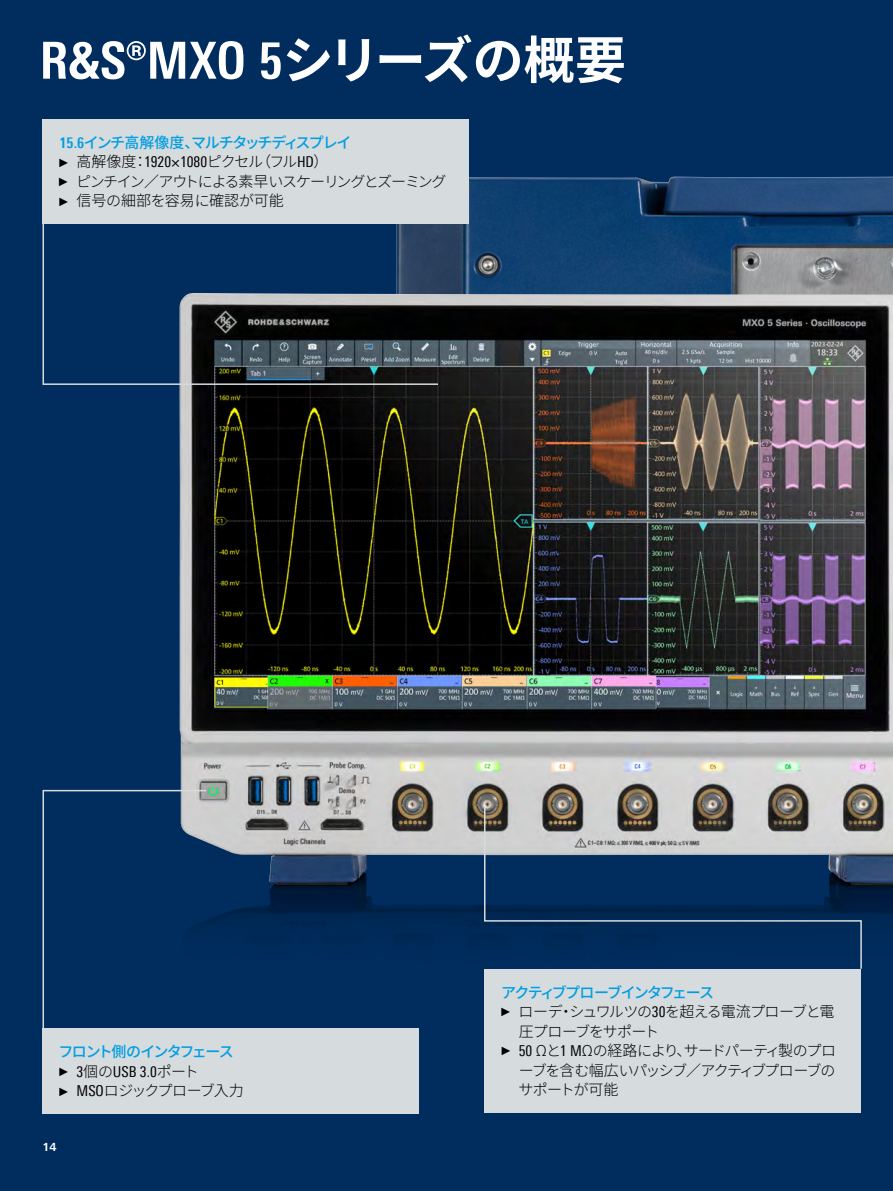
<style>
.page{position:relative;width:893px;height:1191px;background:#002d5e}
.page>*{position:absolute;margin:0;border:0;box-sizing:border-box;transform-origin:0 0}
.Seiten_Headline_34Pt_weiss_IVZ{font:700 51px "Linotype Univers 620 Cn";color:#fff}
.t1{font:300 15px/19.5px "Source Han Sans";letter-spacing:-.065em;color:#000}
._10_pt_cond_Ueberschrift_cyan{font:500 15px "Source Han Sans";letter-spacing:-.105em;color:#009ee3}
.t2{font:300 15px "Source Han Sans";letter-spacing:-.085em;color:#000}
.t3{font:300 15px "Source Han Sans";letter-spacing:-.01em;color:#000}
.t4{font:15px "Linotype Univers 420 Cn";color:#000}
.t5{font:700 11.25px "Linotype Univers 630";color:#fff}
.s1{font-family:"Source Han Sans"}
.s2{font-family:"Linotype Univers 620 Cn";font-weight:700}
.s3{font-family:"Arial Narrow";font-weight:400;font-size:12px}
.s4{font-family:"Linotype Univers 420 Cn";font-weight:400}
.s5{font-family:"Arial Narrow";font-size:12px}
.s6{font-family:"Source Han Sans";font-weight:300}
</style>
<div class="page">
<img style="left:439px;top:177px;width:454px;height:116px">
<img style="left:178px;top:885px;width:715px;height:229px">
<img style="left:179px;top:293px;width:714px;height:592px">
<svg style="left:42px;top:221px;width:397px;height:165px"></svg>
<svg style="left:42px;top:789px;width:166px;height:240px"></svg>
<svg style="left:483px;top:804px;width:380px;height:166px"></svg>
<div style="left:43px;top:119px;width:426px;height:104px;background:#d6dbdd"></div>
<div style="left:43px;top:1028px;width:376px;height:85px;background:#d6dbdd"></div>
<div style="left:485px;top:968px;width:376px;height:144px;background:#d6dbdd"></div>
<p class="Seiten_Headline_34Pt_weiss_IVZ" style="left:40px;top:30px;width:588px">R&amp;S®MXO 5<span class="s1">シリーズの概要</span></p>
<p class="_10_pt_cond_Ueberschrift_cyan" style="left:60px;top:134px;width:293px"><span class="s2">15.6</span>インチ高解像度、マルチタッチディスプレイ</p>
<p class="t1" style="left:60px;top:152px;width:270px"><span class="s3">►</span> 高解像度：<span class="s4">1920×1080</span>ピクセル（フル<span class="s4">HD</span>）</p>
<p class="t2" style="left:59px;top:173px;width:389px"><span class="s3">►</span> ピンチイン／アウトによる素早いスケーリングとズーミング</p>
<p class="t3" style="left:60px;top:192px;width:226px"><span class="s3">►</span> 信号の細部を容易に確認が可能</p>
<p class="_10_pt_cond_Ueberschrift_cyan" style="left:58px;top:1043px;width:177px">フロント側のインタフェース</p>
<p class="t4" style="left:60px;top:1062px;width:141px"><span class="s5">►</span> 3<span class="s6">個の</span>USB 3.0<span class="s6">ポート</span></p>
<p class="t1" style="left:60px;top:1081px;width:186px"><span class="s3">►</span> <span class="s4">MSO</span>ロジックプローブ入力</p>
<p class="t5" style="left:43px;top:1139px;width:16px">14</p>
<p class="_10_pt_cond_Ueberschrift_cyan" style="left:501px;top:983px;width:214px">アクティブプローブインタフェース</p>
<p class="t1" style="left:519px;top:1002px;width:317px;text-indent:-17px"><span class="s3">►</span> ローデ・シュワルツの<span class="s4">30</span>を超える電流プローブと電圧プローブをサポート</p>
<p class="t1" style="left:518px;top:1041px;width:319px;text-align:justify;text-indent:-17px"><span class="s3">►</span> <span class="s4">50</span> Ωと<span class="s4">1 M</span>Ωの経路により、サードパーティ製のプローブを含む幅広いパッシブ／アクティブプローブのサポートが可能</p>
</div>
